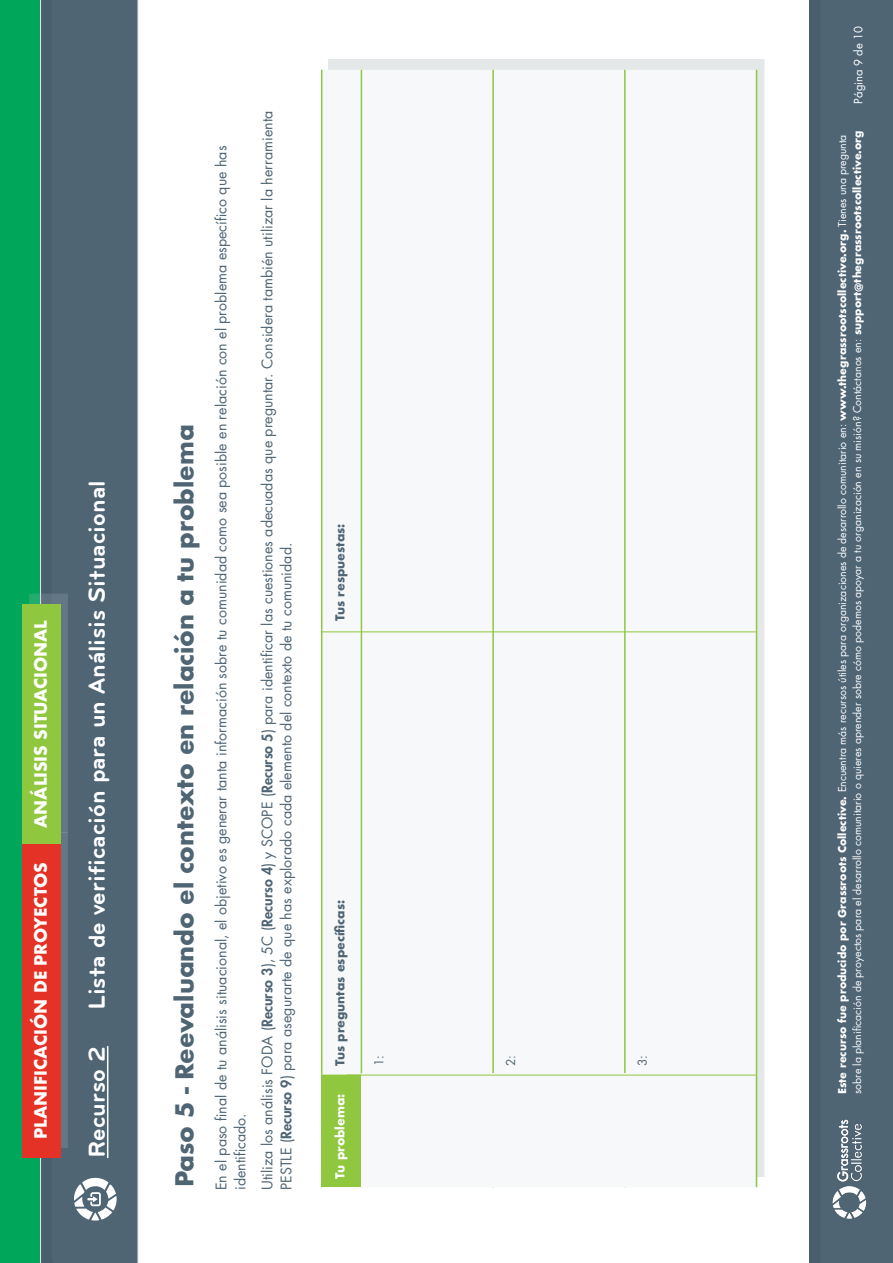
<style>
.page{position:relative;width:893px;height:1263px;background:#fff}
.page>*{position:absolute;margin:0;border:0;box-sizing:border-box;transform-origin:0 0}
.t1{font:700 24px "Bryant";color:#fff}
.t2{font:700 24px "Futura";letter-spacing:-.005em;color:#4f6574}
.t3{font:700 16.5px "Futura";letter-spacing:-.005em;color:#fff}
.t4{font:14.25px/18.8px "Futura";color:#4f6574}
.t5{font:700 12px "Futura";color:#4f6574}
.t6{font:700 12px "Futura";color:#fff}
.t7{font:12px "Futura";color:#4f6574}
.t8{font:11.25px "Futura";color:#fff}
.t9{font:10.5px/15px "Futura";color:#fff}
.s1{font-weight:800}
.s2{font-weight:700}
</style>
<div class="page">
<div style="left:37px;top:0;width:102px;height:1263px;background:#4f6574"></div>
<div style="left:0;top:0;width:40px;height:1263px;background:#00a65a"></div>
<div style="left:807px;top:0;width:86px;height:1263px;background:#4f6574"></div>
<hr style="left:107px;top:1046px;width:1px;height:112px;background:#fff">
<img style="left:832px;top:1119px;width:34px;height:100px">
<svg style="left:74px;top:1178px;width:43px;height:42px"></svg>
<div style="left:328px;top:59px;width:436px;height:1117px;background:#bcc5c9;opacity:.4"></div>
<div style="left:322px;top:1074px;width:39px;height:113px;background:#8fc73e"></div>
<div style="left:322px;top:70px;width:434px;height:1004px;background:#f6f8f9"></div>
<hr style="left:321px;top:1074px;width:1px;height:113px;background:#8fc73e">
<hr style="left:756px;top:1074px;width:1px;height:113px;background:#8fc73e">
<hr style="left:321px;top:630px;width:1px;height:444px;background:#8fc73e">
<hr style="left:321px;top:70px;width:1px;height:560px;background:#8fc73e">
<hr style="left:361px;top:630px;width:1px;height:444px;background:#8fc73e">
<hr style="left:361px;top:70px;width:1px;height:560px;background:#8fc73e">
<hr style="left:492px;top:630px;width:2px;height:444px;background:#8fc73e">
<hr style="left:492px;top:70px;width:2px;height:560px;background:#8fc73e">
<hr style="left:624px;top:630px;width:2px;height:444px;background:#8fc73e">
<hr style="left:624px;top:70px;width:2px;height:560px;background:#8fc73e">
<hr style="left:756px;top:630px;width:1px;height:444px;background:#8fc73e">
<hr style="left:756px;top:70px;width:1px;height:560px;background:#8fc73e">
<hr style="left:321px;top:631px;width:435px;height:1px;background:#8fc73e">
<div style="left:361px;top:1074px;width:395px;height:113px;background:#f6f8f9"></div>
<hr style="left:346px;top:1075px;width:410px;height:1px;background:#8fc73e">
<div style="left:29px;top:832px;width:38px;height:315px;background:#bcc5c9;opacity:.2"></div>
<div style="left:22px;top:843px;width:38px;height:315px;background:#e53226"></div>
<div style="left:29px;top:593px;width:38px;height:240px;background:#bcc5c9;opacity:.2"></div>
<div style="left:22px;top:604px;width:38px;height:239px;background:#8fc73e"></div>
<p class="t3" style="left:29px;top:828px;width:210px;rotate:-90deg">ANÁLISIS SITUACIONAL</p>
<p class="t3" style="left:29px;top:1139px;width:278px;rotate:-90deg">PLANIFICACIÓN DE PROYECTOS</p>
<h1 class="t1" style="left:83px;top:1010px;width:531px;rotate:-90deg">Lista de verificación para un Análisis Situacional</h1>
<h1 class="t1" style="left:83px;top:1158px;width:113px;rotate:-90deg">Recurso 2</h1>
<h1 class="t2" style="left:167px;top:1187px;width:764px;rotate:-90deg">Paso 5 - Reevaluando el contexto en relación a tu problema</h1>
<p class="t4" style="left:212px;top:1190px;width:1046px;rotate:-90deg">En el paso final de tu análisis situacional, el objetivo es generar tanta información sobre tu comunidad como sea posible en relación con el problema específico que has identificado.</p>
<p class="t4" style="left:258px;top:1190px;width:1081px;rotate:-90deg">Utiliza los análisis FODA (<span class="s1">Recurso 3</span>), 5C (<span class="s1">Recurso 4</span>) y SCOPE (<span class="s1">Recurso 5</span>) para identificar las cuestiones adecuadas que preguntar. Considera también utilizar la herramienta<br>PESTLE (<span class="s1">Recurso 9</span>) para asegurarte de que has explorado cada elemento del contexto de tu comunidad.</p>
<p class="t5" style="left:331px;top:621px;width:99px;rotate:-90deg">Tus respuestas:</p>
<p class="t5" style="left:331px;top:1066px;width:167px;rotate:-90deg">Tus preguntas específicas:</p>
<p class="t6" style="left:331px;top:1179px;width:86px;rotate:-90deg">Tu problema:</p>
<p class="t7" style="left:371px;top:1066px;width:13px;rotate:-90deg">1:</p>
<p class="t7" style="left:503px;top:1066px;width:13px;rotate:-90deg">2:</p>
<p class="t7" style="left:635px;top:1066px;width:13px;rotate:-90deg">3:</p>
<p class="t8" style="left:851px;top:103px;width:79px;rotate:-90deg">Página 9 de 10</p>
<p class="t9" style="left:835px;top:1094px;width:965px;rotate:-90deg"><span class="s2">Este recurso fue producido por Grassroots Collective.</span> Encuentra más recursos útiles para organizaciones de desarrollo comunitario en: <span class="s2">www.thegrassrootscollective.org.</span> Tienes una pregunta sobre la planificación de proyectos para el desarrollo comunitario o quieres aprender sobre cómo podemos apoyar a tu organización en su misión? Contáctanos en: <span class="s2">support@thegrassrootscollective.org</span></p>
</div>
